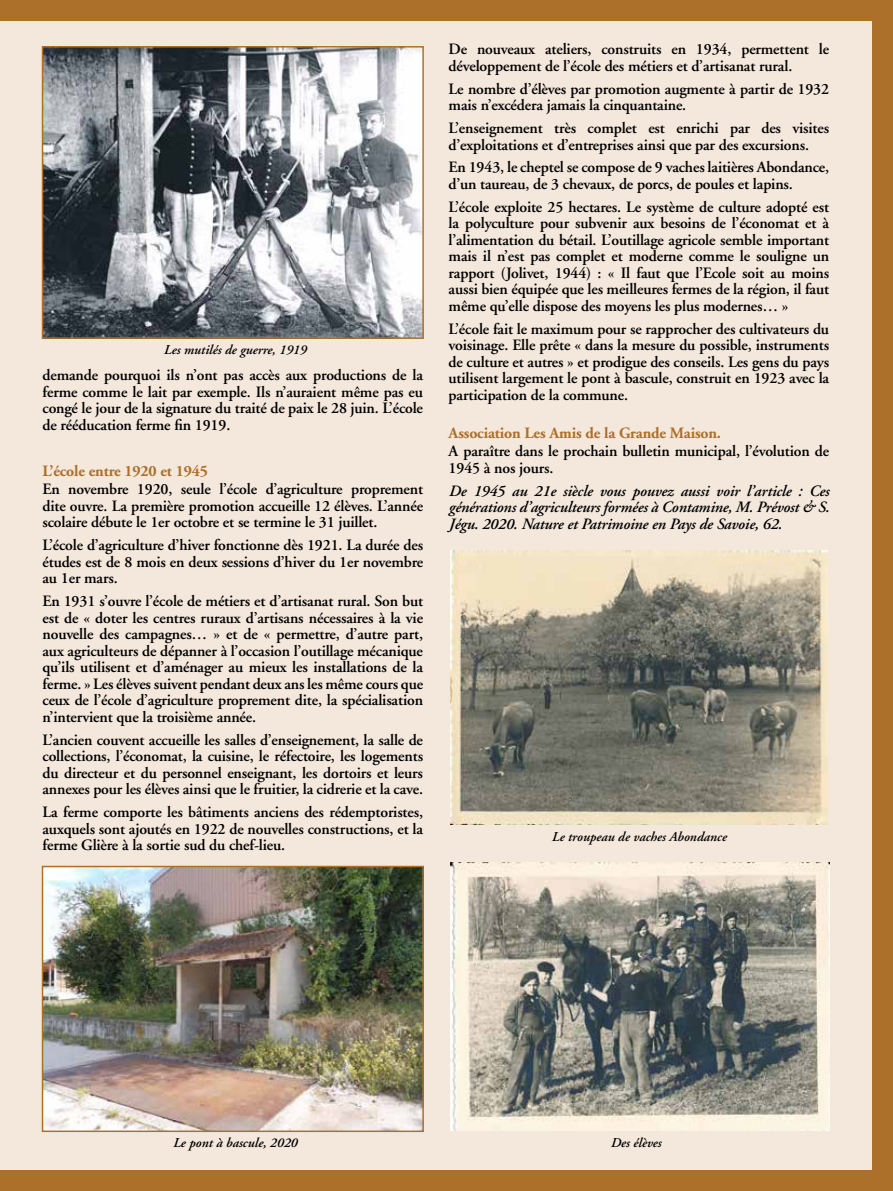
<style>
.page{position:relative;width:893px;height:1191px;background:#ac702b}
.page>*{position:absolute;margin:0;border:0;box-sizing:border-box;transform-origin:0 0}
.t1{font:600 15.75px/16.5px "Adobe Garamond";letter-spacing:-.01em;color:#000;text-align:justify}
.t2{font:italic 600 15.75px/16.5px "Adobe Garamond";letter-spacing:-.01em;color:#000;text-align:justify}
.t3{font:700 15.75px "Adobe Garamond";letter-spacing:-.01em;color:#ac702b}
.t4{font:italic 600 13.5px "Adobe Garamond";color:#000}
</style>
<div class="page">
<div style="left:0;top:21px;width:872px;height:1148px;background:#f4e7db"></div>
<img style="left:45px;top:868px;width:376px;height:261px">
<div style="left:42px;top:865px;width:382px;height:267px;border:2px solid #ac702b"></div>
<img style="left:450px;top:550px;width:377px;height:274px">
<img style="left:451px;top:862px;width:378px;height:268px">
<img style="left:45px;top:49px;width:376px;height:287px">
<div style="left:42px;top:46px;width:382px;height:293px;border:2px solid #ac702b"></div>
<p class="t4" style="left:163px;top:342px;width:144px">Les mutilés de guerre, 1919</p>
<p class="t1" style="left:43px;top:367px;width:382px">demande pourquoi ils n’ont pas accès aux productions de la ferme comme le lait par exemple. Ils n’auraient même pas eu congé le jour de la signature du traité de paix le 28 juin. L’école de rééducation ferme fin 1919.</p>
<p class="t3" style="left:43px;top:462px;width:167px">L’école entre 1920 et 1945</p>
<p class="t1" style="left:43px;top:481px;width:382px">En novembre 1920, seule l’école d’agriculture proprement dite ouvre. La première promotion accueille 12 élèves. L’année scolaire débute le 1er octobre et se termine le 31 juillet.</p>
<p class="t1" style="left:43px;top:537px;width:382px">L’école d’agriculture d’hiver fonctionne dès 1921. La durée des études est de 8 mois en deux sessions d’hiver du 1er novembre au 1er mars.</p>
<p class="t1" style="left:43px;top:593px;width:382px">En 1931 s’ouvre l’école de métiers et d’artisanat rural. Son but est de « doter les centres ruraux d’artisans nécessaires à la vie nouvelle des campagnes… » et de « permettre, d’autre part, aux agriculteurs de dépanner à l’occasion l’outillage mécanique qu’ils utilisent et d’aménager au mieux les installations de la ferme. » Les élèves suivent pendant deux ans les même cours que ceux de l’école d’agriculture proprement dite, la spécialisation n’intervient que la troisième année.</p>
<p class="t1" style="left:43px;top:731px;width:382px">L’ancien couvent accueille les salles d’enseignement, la salle de collections, l’économat, la cuisine, le réfectoire, les logements du directeur et du personnel enseignant, les dortoirs et leurs annexes pour les élèves ainsi que le fruitier, la cidrerie et la cave.</p>
<p class="t1" style="left:43px;top:804px;width:382px">La ferme comporte les bâtiments anciens des rédemptoristes, auxquels sont ajoutés en 1922 de nouvelles constructions, et la ferme Glière à la sortie sud du chef-lieu.</p>
<p class="t1" style="left:449px;top:41px;width:382px">De nouveaux ateliers, construits en 1934, permettent le développement de l’école des métiers et d’artisanat rural.</p>
<p class="t1" style="left:449px;top:81px;width:382px">Le nombre d’élèves par promotion augmente à partir de 1932 mais n’excédera jamais la cinquantaine.</p>
<p class="t1" style="left:449px;top:120px;width:382px">L’enseignement très complet est enrichi par des visites d’exploitations et d’entreprises ainsi que par des excursions.</p>
<p class="t1" style="left:449px;top:159px;width:382px">En 1943, le cheptel se compose de 9 vaches laitières Abondance, d’un taureau, de 3 chevaux, de porcs, de poules et lapins.</p>
<p class="t1" style="left:449px;top:199px;width:382px">L’école exploite 25 hectares. Le système de culture adopté est la polyculture pour subvenir aux besoins de l’économat et à l’alimentation du bétail. L’outillage agricole semble important mais il n’est pas complet et moderne comme le souligne un rapport (Jolivet, 1944) : « Il faut que l’Ecole soit au moins aussi bien équipée que les meilleures fermes de la région, il faut même qu’elle dispose des moyens les plus modernes… »</p>
<p class="t1" style="left:449px;top:321px;width:382px">L’école fait le maximum pour se rapprocher des cultivateurs du voisinage. Elle prête « dans la mesure du possible, instruments de culture et autres » et prodigue des conseils. Les gens du pays utilisent largement le pont à bascule, construit en 1923 avec la participation de la commune.</p>
<p class="t3" style="left:449px;top:424px;width:274px">Association Les Amis de la Grande Maison.</p>
<p class="t1" style="left:449px;top:443px;width:382px">A paraître dans le prochain bulletin municipal, l’évolution de<br>1945 à nos jours.</p>
<p class="t2" style="left:449px;top:483px;width:382px">De 1945 au 21e siècle vous pouvez aussi voir l’article : Ces générations d’agriculteurs formées à Contamine, M. Prévost &amp; S.<br>Jégu. 2020. Nature et Patrimoine en Pays de Savoie, 62.</p>
<p class="t4" style="left:551px;top:829px;width:176px">Le troupeau de vaches Abondance</p>
<p class="t4" style="left:173px;top:1135px;width:126px">Le pont à bascule, 2020</p>
<p class="t4" style="left:610px;top:1135px;width:52px">Des élèves</p>
</div>
